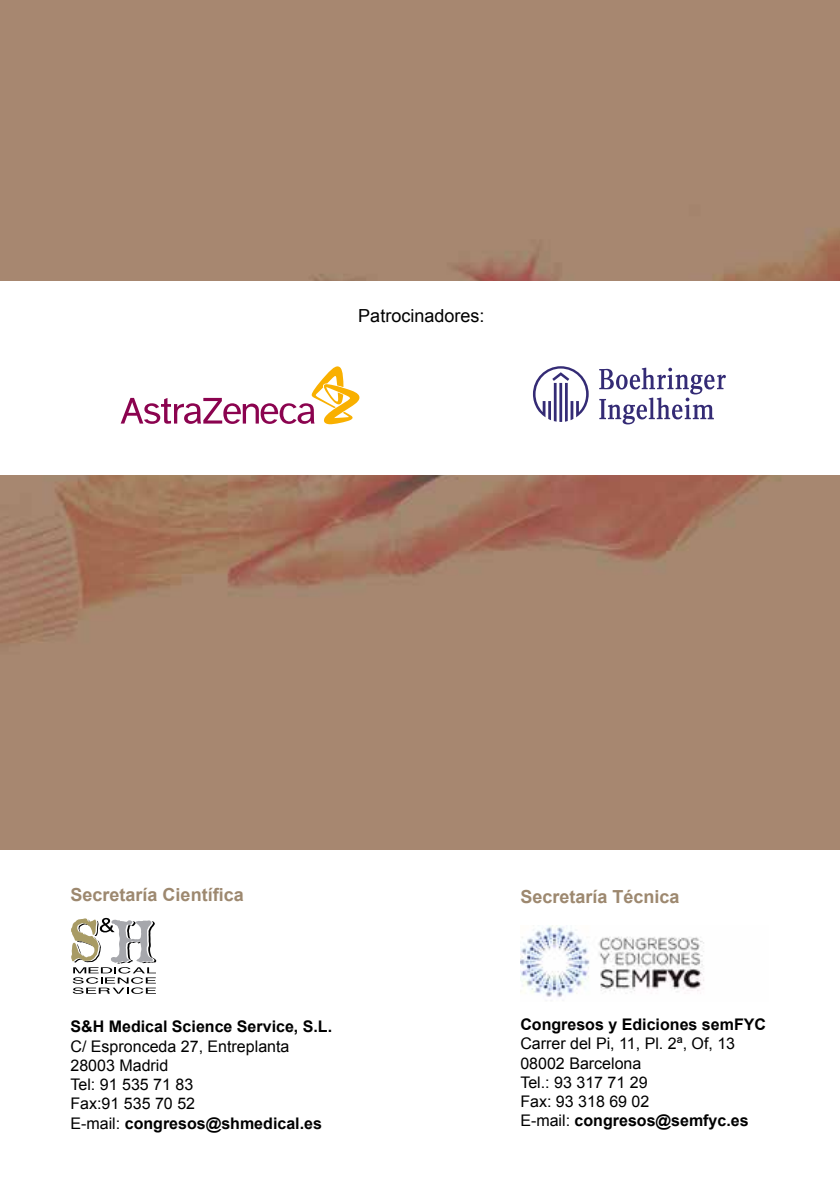
<style>
.page{position:relative;width:840px;height:1191px;background:#fff}
.page>*{position:absolute;margin:0;border:0;box-sizing:border-box;transform-origin:0 0}
.t1{font:700 18px "Arial";color:#9d886f}
.t2{font:18px "Arial";color:#000}
.t3{font:16px/19.2px "Arial";color:#000}
.t4{font:700 16px "Arial";color:#000}
.s1{font-weight:700}
</style>
<div class="page">
<img style="left:0;top:0;width:839px;height:850px">
<svg style="left:71px;top:918px;width:85px;height:76px"></svg>
<img style="left:520px;top:925px;width:184px;height:72px">
<div style="left:0;top:281px;width:839px;height:194px;background:#fff"></div>
<svg style="left:121px;top:366px;width:238px;height:58px"></svg>
<svg style="left:533px;top:366px;width:55px;height:56px"></svg>
<svg style="left:599px;top:368px;width:126px;height:56px"></svg>
<p class="t2" style="left:358px;top:303px;width:128px">Patrocinadores:</p>
<p class="t1" style="left:70px;top:883px;width:175px">Secretaría Científica</p>
<p class="t4" style="left:70px;top:1016px;width:263px">S&amp;H Medical Science Service, S.L.</p>
<p class="t3" style="left:70px;top:1036px;width:253px">C/ Espronceda 27, Entreplanta<br>28003 Madrid<br>Tel: 91 535 71 83<br>Fax:91 535 70 52<br>E-mail: <span class="s1">congresos@shmedical.es</span></p>
<p class="t1" style="left:520px;top:884px;width:161px">Secretaría Técnica</p>
<p class="t4" style="left:520px;top:1014px;width:247px">Congresos y Ediciones semFYC</p>
<p class="t3" style="left:520px;top:1034px;width:230px">Carrer del Pi, 11, Pl. 2ª, Of, 13<br>08002 Barcelona<br>Tel.: 93 317 71 29<br>Fax: 93 318 69 02<br>E-mail: <span class="s1">congresos@semfyc.es</span></p>
</div>
